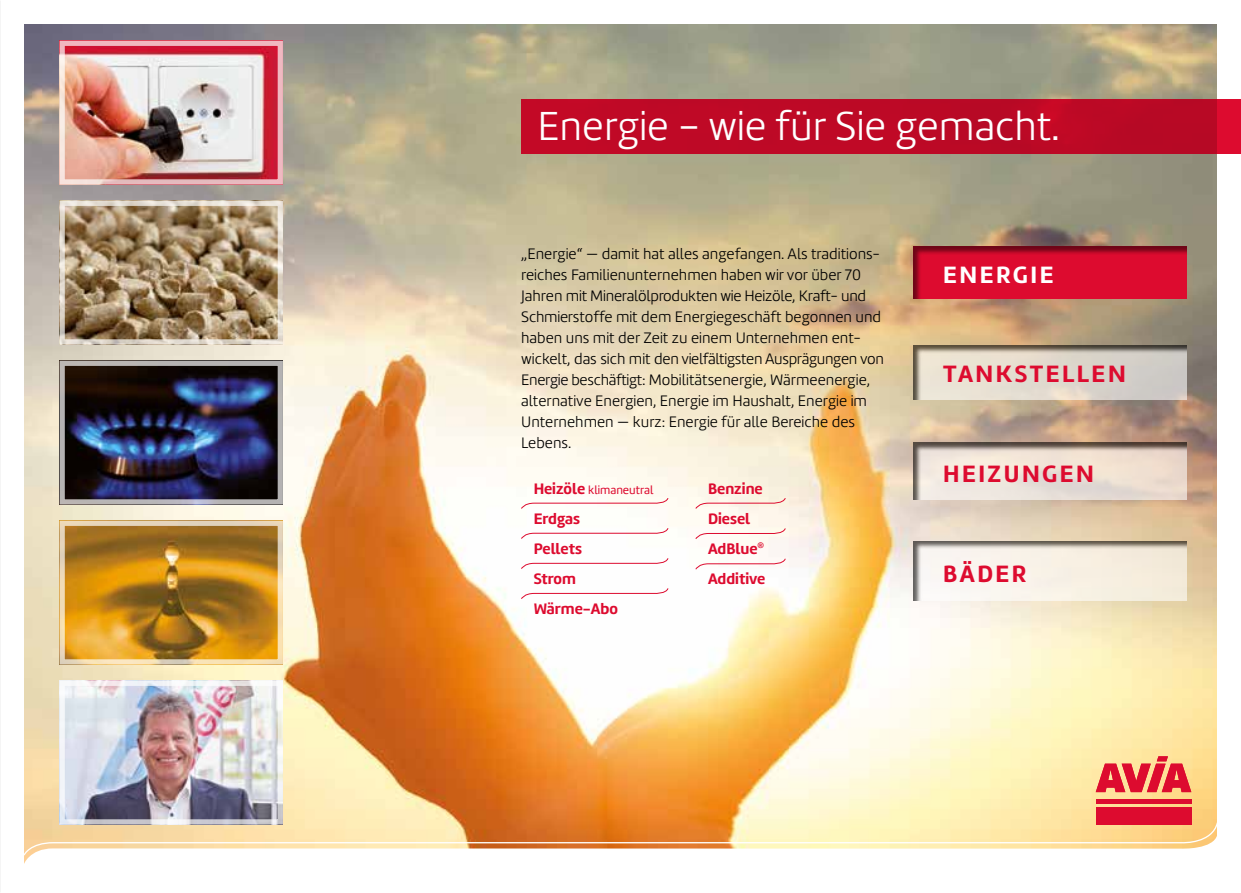
<style>
.page{position:relative;width:1241px;height:893px;background:#fff}
.page>*{position:absolute;margin:0;border:0;box-sizing:border-box;transform-origin:0 0}
.t1{font:300 42px "Marine";color:#fff}
.t2{font:700 24.5px "Marine";letter-spacing:.1em;color:#dd0b2f}
.t3{font:700 24.5px "Marine";letter-spacing:.1em;color:#fff}
.t4{font:300 15.75px/21px "Marine";color:#000}
.t5{font:700 15.75px/30.1px "Marine";color:#dd0b2f}
.t6{font:12.25px "Marine";color:#dd0b2f}
.s1{font-weight:700;font-size:15.75px}
</style>
<div class="page">
<img style="left:25px;top:25px;width:1190px;height:796px">
<svg style="left:24px;top:821px;width:1193px;height:43px"></svg>
<img style="left:66px;top:47px;width:211px;height:132px">
<div style="left:60px;top:41px;width:223px;height:144px;border:5px solid #fff"></div>
<img style="left:66px;top:527px;width:211px;height:131px">
<img style="left:66px;top:687px;width:211px;height:131px">
<div style="left:60px;top:681px;width:223px;height:143px;border:5px solid #fff"></div>
<img style="left:66px;top:367px;width:211px;height:131px">
<img style="left:66px;top:207px;width:211px;height:132px">
<div style="left:60px;top:201px;width:223px;height:144px;border:5px solid #fff"></div>
<div style="left:1095px;top:807px;width:96px;height:18px;background:#dd0b2f"></div>
<svg style="left:1095px;top:756px;width:96px;height:36px;background:#eb6c60"></svg>
<div style="left:1095px;top:799px;width:95px;height:5px;background:#dd0b2f"></div>
<svg style="left:694px;top:497px;width:92px;height:12px"></svg>
<svg style="left:694px;top:528px;width:92px;height:12px"></svg>
<svg style="left:694px;top:558px;width:92px;height:12px"></svg>
<div style="left:521px;top:99px;width:719px;height:55px;background:#be0926"></div>
<svg style="left:520px;top:497px;width:149px;height:12px"></svg>
<svg style="left:520px;top:527px;width:149px;height:13px"></svg>
<svg style="left:520px;top:557px;width:149px;height:13px"></svg>
<svg style="left:520px;top:587px;width:149px;height:13px"></svg>
<div style="left:912px;top:243px;width:274px;height:56px;background:#000;opacity:.5"></div>
<svg style="left:911px;top:343px;width:275px;height:57px;background:#cfc8bb"></svg>
<svg style="left:912px;top:441px;width:275px;height:60px;background:#dbcec3"></svg>
<svg style="left:912px;top:539px;width:275px;height:62px;fill:#f7f0e3"></svg>
<h1 class="t1" style="left:537px;top:100px;width:524px">Energie – wie für Sie gemacht.</h1>
<p class="t4" style="left:521px;top:243px;width:364px">„Energie“ — damit hat alles angefangen. Als traditions&shy;reiches Familienunternehmen haben wir vor über 70<br>Jahren mit Mineralölprodukten wie Heizöle, Kraft- und Schmierstoffe mit dem Energiegeschäft begonnen und haben uns mit der Zeit zu einem Unternehmen ent&shy;wickelt, das sich mit den vielfältigsten Ausprägungen von Energie beschäftigt: Mobilitätsenergie, Wärmeenergie, alternative Energien, Energie im Haushalt, Energie im Unternehmen — kurz: Energie für alle Bereiche des Lebens.</p>
<p class="t6" style="left:533px;top:482px;width:121px"><span class="s1">Heizöle</span> klimaneutral</p>
<p class="t5" style="left:533px;top:503px;width:86px">Erdgas<br>Pellets<br>Strom<br>Wärme-Abo</p>
<p class="t5" style="left:708px;top:473px;width:59px">Benzine<br>Diesel<br>AdBlue<sup>®<br></sup>Additive</p>
<h2 class="t3" style="left:943px;top:259px;width:112px">ENERGIE</h2>
<h2 class="t2" style="left:943px;top:358px;width:184px">TANKSTELLEN</h2>
<h2 class="t2" style="left:943px;top:458px;width:152px">HEIZUNGEN</h2>
<h2 class="t2" style="left:943px;top:557px;width:85px">BÄDER</h2>
</div>
